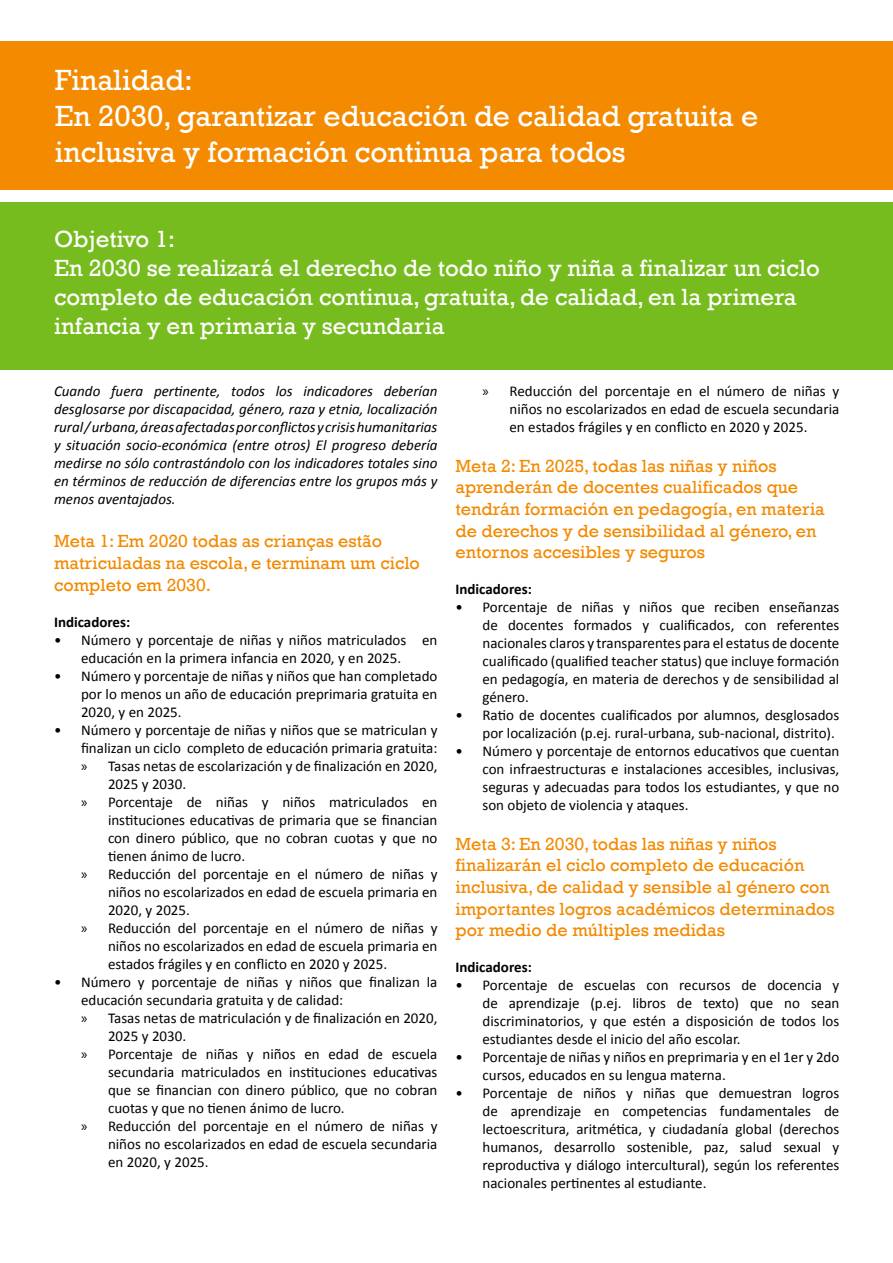
<style>
.page{position:relative;width:893px;height:1263px;background:#fff}
.page>*{position:absolute;margin:0;border:0;box-sizing:border-box;transform-origin:0 0}
.t1{font:30px/36px "Rockwell";color:#fff}
.t2{font:24px/28.8px "Rockwell";color:#fff}
.t3{font:18px/21.6px "Rockwell";color:#f38a00}
.t4{font:15px/18px "Calibri";color:#000;text-align:justify}
.t5{font:italic 15px/18px "Calibri";color:#000;text-align:justify}
.t6{font:700 15px "Calibri";color:#000}
.s1{font-family:"Myriad Pro"}
</style>
<div class="page">
<div style="left:0;top:41px;width:893px;height:148px;background:#f38a00"></div>
<div style="left:0;top:202px;width:893px;height:167px;background:#77bc1f"></div>
<h1 class="t1" style="left:55px;top:63px;width:705px">Finalidad:<br>En 2030, garantizar educación de calidad gratuita e inclusiva y formación continua para todos</h1>
<h2 class="t2" style="left:54px;top:225px;width:767px">Objetivo 1:<br>En 2030 se realizará el derecho de todo niño y niña a finalizar un ciclo completo de educación continua, gratuita, de calidad, en la primera infancia y en primaria y secundaria</h2>
<p class="t5" style="left:54px;top:382px;width:385px">Cuando fuera pertinente, todos los indicadores deberían desglosarse por discapacidad, género, raza y etnia, localización rural / urbana, áreas afectadas por conflictos y crisis humanitarias y situación socio-económica (entre otros) El progreso debería medirse no sólo contrastándolo con los indicadores totales sino en términos de reducción de diferencias entre los grupos más y menos aventajados.</p>
<p class="t3" style="left:54px;top:531px;width:367px">Meta 1: Em 2020 todas as crianças estão matriculadas na escola, e terminam um ciclo completo em 2030.</p>
<p class="t6" style="left:54px;top:612px;width:78px">Indicadores:</p>
<p class="t4" style="left:81px;top:631px;width:358px;text-indent:-27px">• Número y porcentaje de niñas y niños matriculados en educación en la primera infancia en 2020, y en 2025.</p>
<p class="t4" style="left:81px;top:667px;width:358px;text-indent:-27px">• Número y porcentaje de niñas y niños que han completado por lo menos un año de educación preprimaria gratuita en 2020, y en 2025.</p>
<p class="t4" style="left:54px;top:721px;width:385px">• Número y porcentaje de niñas y niños que se matriculan y</p>
<p class="t4" style="left:81px;top:739px;width:358px">finalizan un ciclo completo de educación primaria gratuita:</p>
<p class="t4" style="left:81px;top:757px;width:358px"><span class="s1">»</span> Tasas netas de escolarización y de finalización en 2020,</p>
<p class="t4" style="left:108px;top:775px;width:80px">2025 y 2030.</p>
<p class="t4" style="left:81px;top:793px;width:358px"><span class="s1">»</span> Porcentaje de niñas y niños matriculados en</p>
<p class="t4" style="left:108px;top:811px;width:331px">instituciones educativas de primaria que se financian</p>
<p class="t4" style="left:108px;top:829px;width:331px">con dinero público, que no cobran cuotas y que no</p>
<p class="t4" style="left:108px;top:847px;width:139px">tienen ánimo de lucro.</p>
<p class="t4" style="left:81px;top:865px;width:358px"><span class="s1">»</span> Reducción del porcentaje en el número de niñas y</p>
<p class="t4" style="left:108px;top:883px;width:331px">niños no escolarizados en edad de escuela primaria en</p>
<p class="t4" style="left:108px;top:901px;width:83px">2020, y 2025.</p>
<p class="t4" style="left:81px;top:919px;width:358px"><span class="s1">»</span> Reducción del porcentaje en el número de niñas y</p>
<p class="t4" style="left:108px;top:937px;width:331px">niños no escolarizados en edad de escuela primaria en</p>
<p class="t4" style="left:108px;top:955px;width:281px">estados frágiles y en conflicto en 2020 y 2025.</p>
<p class="t4" style="left:54px;top:973px;width:385px">• Número y porcentaje de niñas y niños que finalizan la</p>
<p class="t4" style="left:81px;top:991px;width:264px">educación secundaria gratuita y de calidad:</p>
<p class="t4" style="left:81px;top:1009px;width:358px"><span class="s1">»</span> Tasas netas de matriculación y de finalización en 2020,</p>
<p class="t4" style="left:108px;top:1027px;width:80px">2025 y 2030.</p>
<p class="t4" style="left:81px;top:1045px;width:358px"><span class="s1">»</span> Porcentaje de niñas y niños en edad de escuela</p>
<p class="t4" style="left:108px;top:1063px;width:331px">secundaria matriculados en instituciones educativas</p>
<p class="t4" style="left:108px;top:1081px;width:331px">que se financian con dinero público, que no cobran</p>
<p class="t4" style="left:108px;top:1099px;width:238px">cuotas y que no tienen ánimo de lucro.</p>
<p class="t4" style="left:81px;top:1117px;width:358px"><span class="s1">»</span> Reducción del porcentaje en el número de niñas y</p>
<p class="t4" style="left:108px;top:1135px;width:331px">niños no escolarizados en edad de escuela secundaria</p>
<p class="t4" style="left:108px;top:1153px;width:102px">en 2020, y 2025.</p>
<p class="t4" style="left:509px;top:382px;width:331px;text-indent:-27px"><span class="s1">»</span> Reducción del porcentaje en el número de niñas y niños no escolarizados en edad de escuela secundaria en estados frágiles y en conflicto en 2020 y 2025.</p>
<p class="t3" style="left:455px;top:455px;width:371px">Meta 2: En 2025, todas las niñas y niños aprenderán de docentes cualificados que tendrán formación en pedagogía, en materia de derechos y de sensibilidad al género, en entornos accesibles y seguros</p>
<p class="t6" style="left:455px;top:580px;width:78px">Indicadores:</p>
<p class="t4" style="left:482px;top:598px;width:358px;text-indent:-27px">• Porcentaje de niñas y niños que reciben enseñanzas de docentes formados y cualificados, con referentes nacionales claros y transparentes para el estatus de docente cualificado (qualified teacher status) que incluye formación en pedagogía, en materia de derechos y de sensibilidad al género.</p>
<p class="t4" style="left:455px;top:706px;width:385px;text-align:right">• Ratio de docentes cualificados por alumnos, desglosados por localización (p.ej. rural-urbana, sub-nacional, distrito).</p>
<p class="t4" style="left:482px;top:742px;width:358px;text-indent:-27px">• Número y porcentaje de entornos educativos que cuentan con infraestructuras e instalaciones accesibles, inclusivas, seguras y adecuadas para todos los estudiantes, y que no son objeto de violencia y ataques.</p>
<p class="t3" style="left:455px;top:833px;width:381px">Meta 3: En 2030, todas las niñas y niños finalizarán el ciclo completo de educación inclusiva, de calidad y sensible al género con importantes logros académicos determinados por medio de múltiples medidas</p>
<p class="t6" style="left:455px;top:958px;width:78px">Indicadores:</p>
<p class="t4" style="left:482px;top:976px;width:358px;text-indent:-27px">• Porcentaje de escuelas con recursos de docencia y de aprendizaje (p.ej. libros de texto) que no sean discriminatorios, y que estén a disposición de todos los estudiantes desde el inicio del año escolar.</p>
<p class="t4" style="left:482px;top:1048px;width:358px;text-indent:-27px">• Porcentaje de niñas y niños en preprimaria y en el 1er y 2do cursos, educados en su lengua materna.</p>
<p class="t4" style="left:482px;top:1084px;width:358px;text-indent:-27px">• Porcentaje de niños y niñas que demuestran logros de aprendizaje en competencias fundamentales de lectoescritura, aritmética, y ciudadanía global (derechos humanos, desarrollo sostenible, paz, salud sexual y reproductiva y diálogo intercultural), según los referentes nacionales pertinentes al estudiante.</p>
</div>
